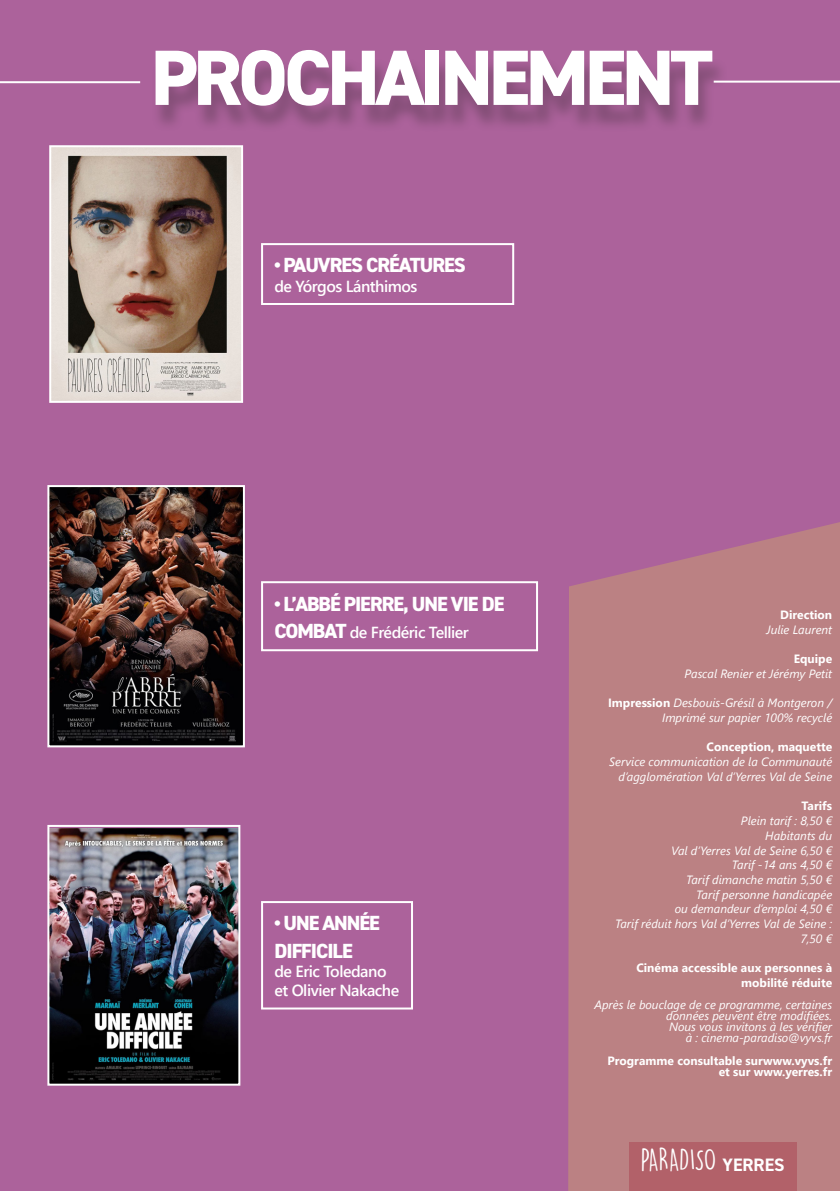
<style>
.page{position:relative;width:840px;height:1191px;background:#fff}
.page>*{position:absolute;margin:0;border:0;box-sizing:border-box;transform-origin:0 0}
.t1{font:800 78.6px "DIN2014";letter-spacing:-.05em;color:#fff}
.t2{font:28px "DK Lemon Yellow Sun";letter-spacing:-.025em;color:#fff}
.t3{font:800 20.6px/27.4px "DIN2014";letter-spacing:-.05em;color:#fff}
.t4{font:600 16px/19.2px "Segoe UI";letter-spacing:-.03em;color:#fff}
.italic{font:italic 12px/14.8px "Segoe UI";color:#fff;text-align:right}
.italic-2{font:700 12px/14.8px "Segoe UI";color:#fff;text-align:right}
.s1{font-family:"DIN2014";font-weight:800;font-size:20.6px}
.s2{font-weight:700;font-style:normal}
.s3{font-family:"DIN2014";font-weight:700;font-size:18px}
</style>
<div class="page">
<div style="left:0;top:0;width:839px;height:1191px;background:#ac629b"></div>
<div style="left:568px;top:522px;width:271px;height:669px;background:#bb8183"></div>
<div style="left:629px;top:1142px;width:167px;height:49px;background:#b26169"></div>
<div style="left:151px;top:56px;width:577px;height:77px;background:#231f20;opacity:.3"></div>
<div style="left:261px;top:243px;width:253px;height:62px;border:2px solid #fff"></div>
<img style="left:52px;top:148px;width:188px;height:252px">
<div style="left:49px;top:145px;width:194px;height:258px;border:2px solid #fff"></div>
<div style="left:261px;top:581px;width:276px;height:70px;border:2px solid #fff"></div>
<img style="left:50px;top:488px;width:192px;height:256px">
<div style="left:47px;top:485px;width:198px;height:262px;border:2px solid #fff"></div>
<div style="left:261px;top:901px;width:152px;height:108px;border:2px solid #fff"></div>
<img style="left:50px;top:828px;width:187px;height:254px">
<div style="left:47px;top:825px;width:193px;height:260px;border:2px solid #fff"></div>
<hr style="left:0;top:81px;width:140px;height:2px;background:#fff">
<hr style="left:713px;top:81px;width:126px;height:2px;background:#fff">
<p class="t1" style="left:151px;top:25px;width:563px">PROCHAINEMENT</p>
<p class="t3" style="left:274px;top:252px;width:193px">• PAUVRES CRÉATURES</p>
<p class="t4" style="left:274px;top:275px;width:144px">de Yórgos Lánthimos</p>
<p class="t3" style="left:274px;top:590px;width:231px">• L’ABBÉ PIERRE, UNE VIE DE</p>
<p class="t4" style="left:274px;top:621px;width:196px"><span class="s1">COMBAT</span> de Frédéric Tellier</p>
<p class="t3" style="left:274px;top:909px;width:107px">• UNE ANNÉE<br>DIFFICILE</p>
<p class="t4" style="left:274px;top:960px;width:126px">de Eric Toledano et Olivier Nakache</p>
<p class="italic-2" style="left:779px;top:606px;width:53px">Direction</p>
<p class="italic" style="left:766px;top:620px;width:67px">Julie Laurent</p>
<p class="italic-2" style="left:793px;top:650px;width:40px">Equipe</p>
<p class="italic" style="left:684px;top:664px;width:149px">Pascal Renier et Jérémy Petit</p>
<p class="italic" style="left:608px;top:693px;width:225px"><span class="s2">Impression</span> Desbouis-Grésil à Montgeron /<br>Imprimé sur papier 100% recyclé</p>
<p class="italic-2" style="left:706px;top:739px;width:127px">Conception, maquette</p>
<p class="italic" style="left:609px;top:752px;width:224px">Service communication de la Communauté d’agglomération Val d’Yerres Val de Seine</p>
<p class="italic-2" style="left:801px;top:797px;width:32px">Tarifs</p>
<p class="italic" style="left:740px;top:811px;width:93px">Plein tarif : 8,50 €</p>
<p class="italic" style="left:764px;top:826px;width:68px">Habitants du</p>
<p class="italic" style="left:670px;top:841px;width:162px">Val d’Yerres Val de Seine 6,50 €</p>
<p class="italic" style="left:731px;top:855px;width:102px">Tarif -14 ans 4,50 €</p>
<p class="italic" style="left:685px;top:870px;width:147px">Tarif dimanche matin 5,50 €</p>
<p class="italic" style="left:695px;top:885px;width:137px">Tarif personne handicapée</p>
<p class="italic" style="left:674px;top:899px;width:159px">ou demandeur d’emploi 4,50 €</p>
<p class="italic" style="left:614px;top:914px;width:218px">Tarif réduit hors Val d’Yerres Val de Seine :<br>7,50 €</p>
<p class="italic-2" style="left:636px;top:959px;width:197px">Cinéma accessible aux personnes à mobilité réduite</p>
<p class="italic" style="left:594px;top:997px;width:239px;line-height:11px">Après le bouclage de ce programme, certaines données peuvent être modifiées.</p>
<p class="italic" style="left:668px;top:1017px;width:164px">Nous vous invitons à les vérifier</p>
<p class="italic" style="left:685px;top:1028px;width:148px">à : cinema-paradiso@vyvs.fr</p>
<p class="italic-2" style="left:607px;top:1053px;width:226px;line-height:11px">Programme consultable surwww.vyvs.fr et sur www.yerres.fr</p>
<p class="t2" style="left:640px;top:1142px;width:145px">PARADISO <span class="s3">YERRES</span></p>
</div>
